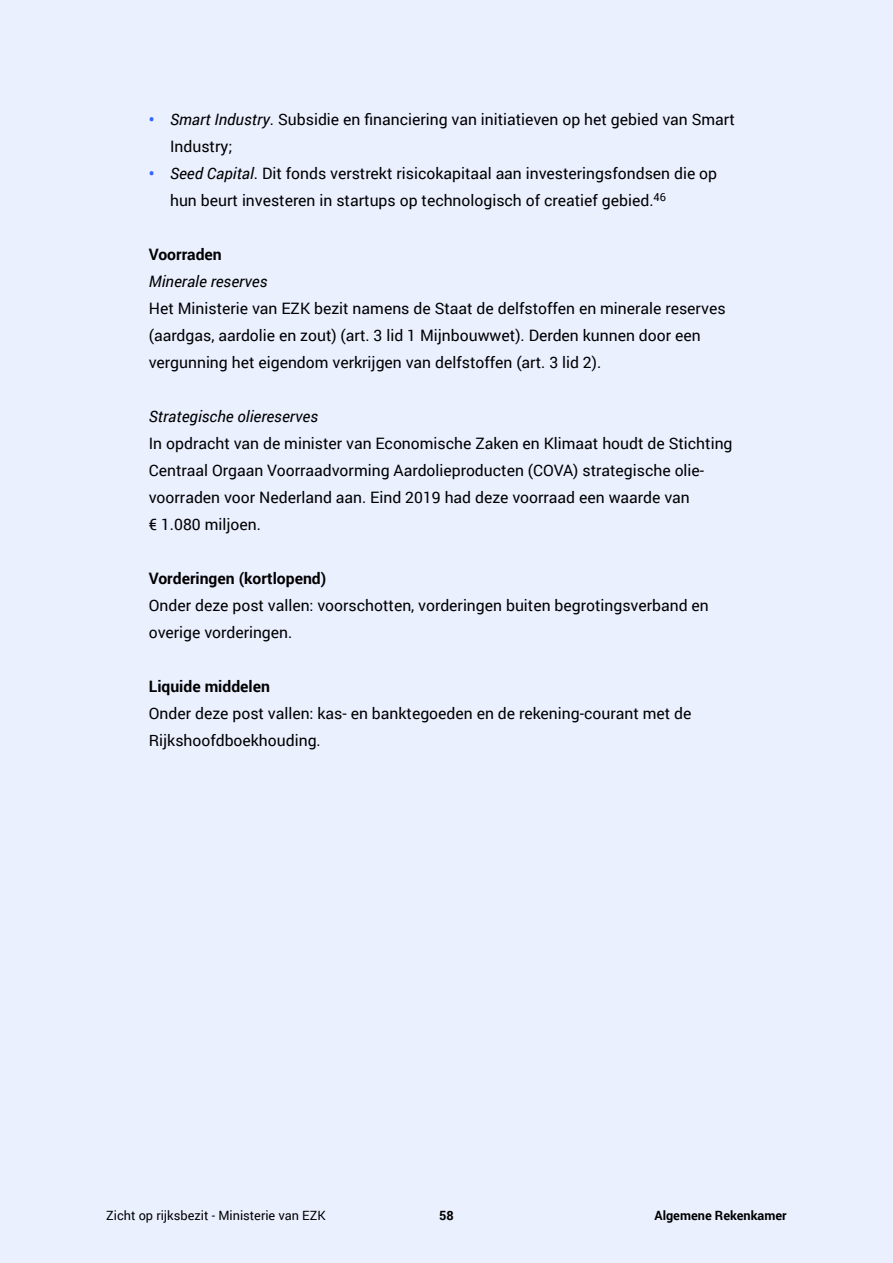
<style>
.page{position:relative;width:893px;height:1263px;background:#ebf0ff}
.page>*{position:absolute;margin:0;border:0;box-sizing:border-box;transform-origin:0 0}
._0_Platte_tekst_-_P{font:15.75px/27px "Roboto";color:#000}
._1_Bold_-_H4{font:700 15.75px "Roboto";color:#000}
._2_Italic_-_H4{font:italic 15.75px "Roboto";color:#000}
.AR_02_Voetregel_en_P{font:12.75px "Roboto";color:#000}
.t1{font:700 12.75px "Roboto";color:#000}
.s1{font-weight:700;color:#36f}
.s2{font-style:italic}
</style>
<div class="page">
<p class="_0_Platte_tekst_-_P" style="left:170px;top:105px;width:566px;text-indent:-21px"><span class="s1">•</span> <span class="s2">Smart Industry</span>. Subsidie en financiering van initiatieven op het gebied van Smart<br>Industry;</p>
<p class="_0_Platte_tekst_-_P" style="left:170px;top:159px;width:549px;text-indent:-21px"><span class="s1">•</span> <span class="s2">Seed Capital</span>. Dit fonds verstrekt risicokapitaal aan investeringsfondsen die op hun beurt investeren in startups op technologisch of creatief gebied.<sup>46</sup></p>
<p class="_1_Bold_-_H4" style="left:149px;top:243px;width:74px">Voorraden</p>
<p class="_2_Italic_-_H4" style="left:149px;top:270px;width:120px">Minerale reserves</p>
<p class="_0_Platte_tekst_-_P" style="left:149px;top:294px;width:578px">Het Ministerie van EZK bezit namens de Staat de delfstoffen en minerale reserves (aardgas, aardolie en zout) (art. 3 lid 1 Mijnbouwwet). Derden kunnen door een vergunning het eigendom verkrijgen van delfstoffen (art. 3 lid 2).</p>
<p class="_2_Italic_-_H4" style="left:149px;top:405px;width:171px">Strategische oliereserves</p>
<p class="_0_Platte_tekst_-_P" style="left:149px;top:429px;width:585px">In opdracht van de minister van Economische Zaken en Klimaat houdt de Stichting Centraal Orgaan Voorraadvorming Aardolieproducten (COVA) strategische olie&shy;voorraden voor Nederland aan. Eind 2019 had deze voorraad een waarde van<br>€ 1.080 miljoen.</p>
<p class="_1_Bold_-_H4" style="left:149px;top:567px;width:179px">Vorderingen (kortlopend)</p>
<p class="_0_Platte_tekst_-_P" style="left:149px;top:591px;width:561px">Onder deze post vallen: voorschotten, vorderingen buiten begrotingsverband en overige vorderingen.</p>
<p class="_1_Bold_-_H4" style="left:149px;top:675px;width:123px">Liquide middelen</p>
<p class="_0_Platte_tekst_-_P" style="left:149px;top:699px;width:544px">Onder deze post vallen: kas- en banktegoeden en de rekening-courant met de<br>Rijkshoofdboekhouding.</p>
<p class="AR_02_Voetregel_en_P" style="left:106px;top:1207px;width:221px">Zicht op rijksbezit - Ministerie van EZK</p>
<p class="t1" style="left:439px;top:1207px;width:16px">58</p>
<p class="t1" style="left:654px;top:1207px;width:134px">Algemene Rekenkamer</p>
</div>
